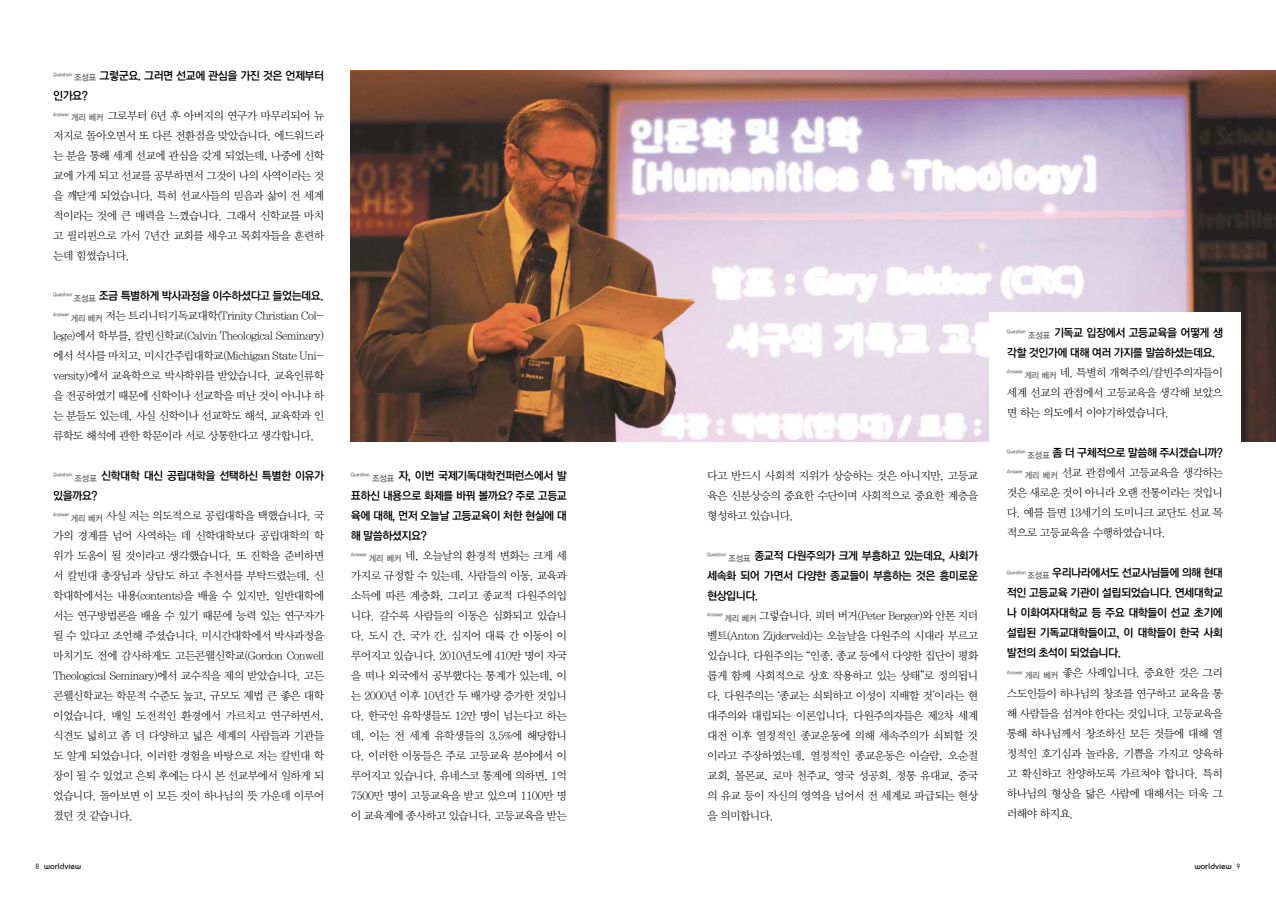
<style>
.page{position:relative;width:1276px;height:904px;background:#fff}
.page>*{position:absolute;margin:0;border:0;box-sizing:border-box;transform-origin:0 0}
.t1{font:11.25px/20px "YDVY Mj O Std 32 KS Cms UHC H";letter-spacing:-.06em;color:#000;text-align:justify}
.t2{font:11.25px/20px "YDVYGO Std 54 KS Cms UHC H";letter-spacing:-.05em;color:#000;text-align:justify}
.t3{font:500 7.5px "Bauhaus";color:#000}
.t4{font:5.12px "YDVYGO Std 34 KS Cms UHC H";color:#6d6e71;scale:.93 1}
.s1{font-family:"DIN";font-weight:400}
</style>
<div class="page">
<img style="left:351px;top:71px;width:925px;height:370px">
<div style="left:989px;top:312px;width:251px;height:535px;background:#fff"></div>
<p class="t2" style="left:53px;top:66px;width:273px;text-indent:21px"><sub>조성표</sub> 그렇군요. 그러면 선교에 관심을 가진 것은 언제부터 인가요?</p>
<p class="t4" style="left:53px;top:112px;width:19px">Answer</p>
<p class="t4" style="left:53px;top:72px;width:22px">Question</p>
<p class="t1" style="left:53px;top:106px;width:273px;text-indent:18px"><sub>게리</sub> <sub>베커</sub> 그로부터 6년 후 아버지의 연구가 마무리되어 뉴 저지로 돌아오면서 또 다른 전환점을 맞았습니다. 에드워드라 는 분을 통해 세계 선교에 관심을 갖게 되었는데, 나중에 신학 교에 가게 되고 선교를 공부하면서 그것이 나의 사역이라는 것 을 깨닫게 되었습니다. 특히 선교사들의 믿음과 삶이 전 세계 적이라는 것에 큰 매력을 느꼈습니다. 그래서 신학교를 마치 고 필리핀으로 가서 7년간 교회를 세우고 목회자들을 훈련하 는데 힘썼습니다.</p>
<p class="t4" style="left:53px;top:292px;width:22px">Question</p>
<p class="t2" style="left:74px;top:286px;width:251px"><sub>조성표</sub> 조금 특별하게 박사과정을 이수하셨다고 들었는데요.</p>
<p class="t4" style="left:53px;top:312px;width:19px">Answer</p>
<p class="t1" style="left:53px;top:306px;width:273px;text-indent:18px"><sub>게리</sub> <sub>베커</sub> 저는 트리니티기독교대학(Trinity Christian Col&shy;lege)에서 학부를, 칼빈신학교(Calvin Theological Seminary) 에서 석사를 마치고, 미시간주립대학교(Michigan State Uni&shy;versity)에서 교육학으로 박사학위를 받았습니다. 교육인류학 을 전공하였기 때문에 신학이나 선교학을 떠난 것이 아니냐 하 는 분들도 있는데, 사실 신학이나 선교학도 해석, 교육학과 인 류학도 해석에 관한 학문이라 서로 상통한다고 생각합니다.</p>
<p class="t4" style="left:53px;top:472px;width:22px">Question</p>
<p class="t2" style="left:53px;top:466px;width:273px;text-indent:21px"><sub>조성표</sub> 신학대학 대신 공립대학을 선택하신 특별한 이유가 있을까요?</p>
<p class="t4" style="left:53px;top:512px;width:19px">Answer</p>
<p class="t1" style="left:53px;top:506px;width:273px;text-indent:18px"><sub>게리</sub> <sub>베커</sub> 사실 저는 의도적으로 공립대학을 택했습니다. 국 가의 경계를 넘어 사역하는 데 신학대학보다 공립대학의 학 위가 도움이 될 것이라고 생각했습니다. 또 진학을 준비하면 서 칼빈대 총장님과 상담도 하고 추천서를 부탁드렸는데, 신 학대학에서는 내용(contents)을 배울 수 있지만, 일반대학에 서는 연구방법론을 배울 수 있기 때문에 능력 있는 연구자가 될 수 있다고 조언해 주셨습니다. 미시간대학에서 박사과정을 마치기도 전에 감사하게도 고든콘웰신학교(Gordon Conwell Theological Seminary)에서 교수직을 제의 받았습니다. 고든 콘웰신학교는 학문적 수준도 높고, 규모도 제법 큰 좋은 대학 이었습니다. 매일 도전적인 환경에서 가르치고 연구하면서, 식견도 넓히고 좀 더 다양하고 넓은 세계의 사람들과 기관들 도 알게 되었습니다. 이러한 경험을 바탕으로 저는 칼빈대 학 장이 될 수 있었고 은퇴 후에는 다시 본 선교부에서 일하게 되 었습니다. 돌아보면 이 모든 것이 하나님의 뜻 가운데 이루어 졌던 것 같습니다.</p>
<p class="t2" style="left:351px;top:466px;width:218px;text-indent:21px"><sub>조성표</sub> 자, 이번 국제기독대학컨퍼런스에서 발 표하신 내용으로 화제를 바꿔 볼까요? 주로 고등교 육에 대해, 먼저 오늘날 고등교육이 처한 현실에 대 해 말씀하셨지요?</p>
<p class="t4" style="left:351px;top:552px;width:19px">Answer</p>
<p class="t4" style="left:351px;top:472px;width:22px">Question</p>
<p class="t1" style="left:351px;top:546px;width:218px;text-indent:18px"><sub>게리</sub> <sub>베커</sub> 네, 오늘날의 환경적 변화는 크게 세 가지로 규정할 수 있는데, 사람들의 이동, 교육과 소득에 따른 계층화, 그리고 종교적 다원주의입 니다. 갈수록 사람들의 이동은 심화되고 있습니 다. 도시 간, 국가 간, 심지어 대륙 간 이동이 이 루어지고 있습니다. 2010년도에 410만 명이 자국 을 떠나 외국에서 공부했다는 통계가 있는데, 이 는 2000년 이후 10년간 두 배가량 증가한 것입니 다. 한국인 유학생들도 12만 명이 넘는다고 하는 데, 이는 전 세계 유학생들의 3.5%에 해당합니 다. 이러한 이동들은 주로 고등교육 분야에서 이 루어지고 있습니다. 유네스코 통계에 의하면, 1억 7500만 명이 고등교육을 받고 있으며 1100만 명 이 교육계에 종사하고 있습니다. 고등교육을 받는</p>
<p class="t1" style="left:707px;top:466px;width:273px">다고 반드시 사회적 지위가 상승하는 것은 아니지만, 고등교 육은 신분상승의 중요한 수단이며 사회적으로 중요한 계층을 형성하고 있습니다.</p>
<p class="t4" style="left:707px;top:552px;width:22px">Question</p>
<p class="t2" style="left:707px;top:546px;width:273px;text-indent:21px"><sub>조성표</sub> 종교적 다원주의가 크게 부흥하고 있는데요, 사회가 세속화 되어 가면서 다양한 종교들이 부흥하는 것은 흥미로운 현상입니다.</p>
<p class="t4" style="left:707px;top:612px;width:19px">Answer</p>
<p class="t1" style="left:707px;top:606px;width:273px;text-indent:17px"><sub>게리</sub> <sub>베커</sub> 그렇습니다. 피터 버거(Peter Berger)와 안톤 지더 벨트(Anton Zijderveld)는 오늘날을 다원주의 시대라 부르고 있습니다. 다원주의는 “인종, 종교 등에서 다양한 집단이 평화 롭게 함께 사회적으로 상호 작용하고 있는 상태”로 정의됩니 다. 다원주의는 ‘종교는 쇠퇴하고 이성이 지배할 것’이라는 현 대주의와 대립되는 이론입니다. 다원주의자들은 제2차 세계 대전 이후 열정적인 종교운동에 의해 세속주의가 쇠퇴할 것 이라고 주장하였는데, 열정적인 종교운동은 이슬람, 오순절 교회, 몰몬교, 로마 천주교, 영국 성공회, 정통 유대교, 중국 의 유교 등이 자신의 영역을 넘어서 전 세계로 파급되는 현상 을 의미합니다.</p>
<p class="t2" style="left:1007px;top:323px;width:218px;text-indent:21px"><sub>조성표</sub> 기독교 입장에서 고등교육을 어떻게 생 각할 것인가에 대해 여러 가지를 말씀하셨는데요.</p>
<p class="t4" style="left:1007px;top:369px;width:19px">Answer</p>
<p class="t4" style="left:1007px;top:329px;width:22px">Question</p>
<p class="t1" style="left:1007px;top:363px;width:218px;text-indent:18px"><sub>게리</sub> <sub>베커</sub> 네. 특별히 개혁주의/칼빈주의자들이 세계 선교의 관점에서 고등교육을 생각해 보았으 면 하는 의도에서 이야기하였습니다.</p>
<p class="t4" style="left:1007px;top:449px;width:22px">Question</p>
<p class="t2" style="left:1027px;top:443px;width:197px"><sub>조성표</sub> 좀 더 구체적으로 말씀해 주시겠습니까?</p>
<p class="t4" style="left:1007px;top:469px;width:19px">Answer</p>
<p class="t1" style="left:1007px;top:463px;width:218px;text-indent:18px"><sub>게리</sub> <sub>베커</sub> 선교 관점에서 고등교육을 생각하는 것은 새로운 것이 아니라 오랜 전통이라는 것입니 다. 예를 들면 13세기의 도미니크 교단도 선교 목 적으로 고등교육을 수행하였습니다.</p>
<p class="t4" style="left:1007px;top:569px;width:22px">Question</p>
<p class="t2" style="left:1007px;top:563px;width:218px;text-indent:21px"><sub>조성표</sub> 우리나라에서도 선교사님들에 의해 현대 적인 고등교육 기관이 설립되었습니다. 연세대학교 나 이화여자대학교 등 주요 대학들이 선교 초기에 설립된 기독교대학들이고, 이 대학들이 한국 사회 발전의 초석이 되었습니다.</p>
<p class="t4" style="left:1007px;top:669px;width:19px">Answer</p>
<p class="t1" style="left:1007px;top:663px;width:218px;text-indent:18px"><sub>게리</sub> <sub>베커</sub> 좋은 사례입니다. 중요한 것은 그리 스도인들이 하나님의 창조를 연구하고 교육을 통 해 사람들을 섬겨야 한다는 것입니다. 고등교육을 통해 하나님께서 창조하신 모든 것들에 대해 열 정적인 호기심과 놀라움, 기쁨을 가지고 양육하 고 확신하고 찬양하도록 가르쳐야 합니다. 특히 하나님의 형상을 닮은 사람에 대해서는 더욱 그 러해야 하지요.</p>
<p class="t3" style="left:35px;top:862px;width:47px"><span class="s1">8</span>_worldview</p>
<p class="t3" style="left:1194px;top:862px;width:47px">worldview_<span class="s1">9</span></p>
</div>
